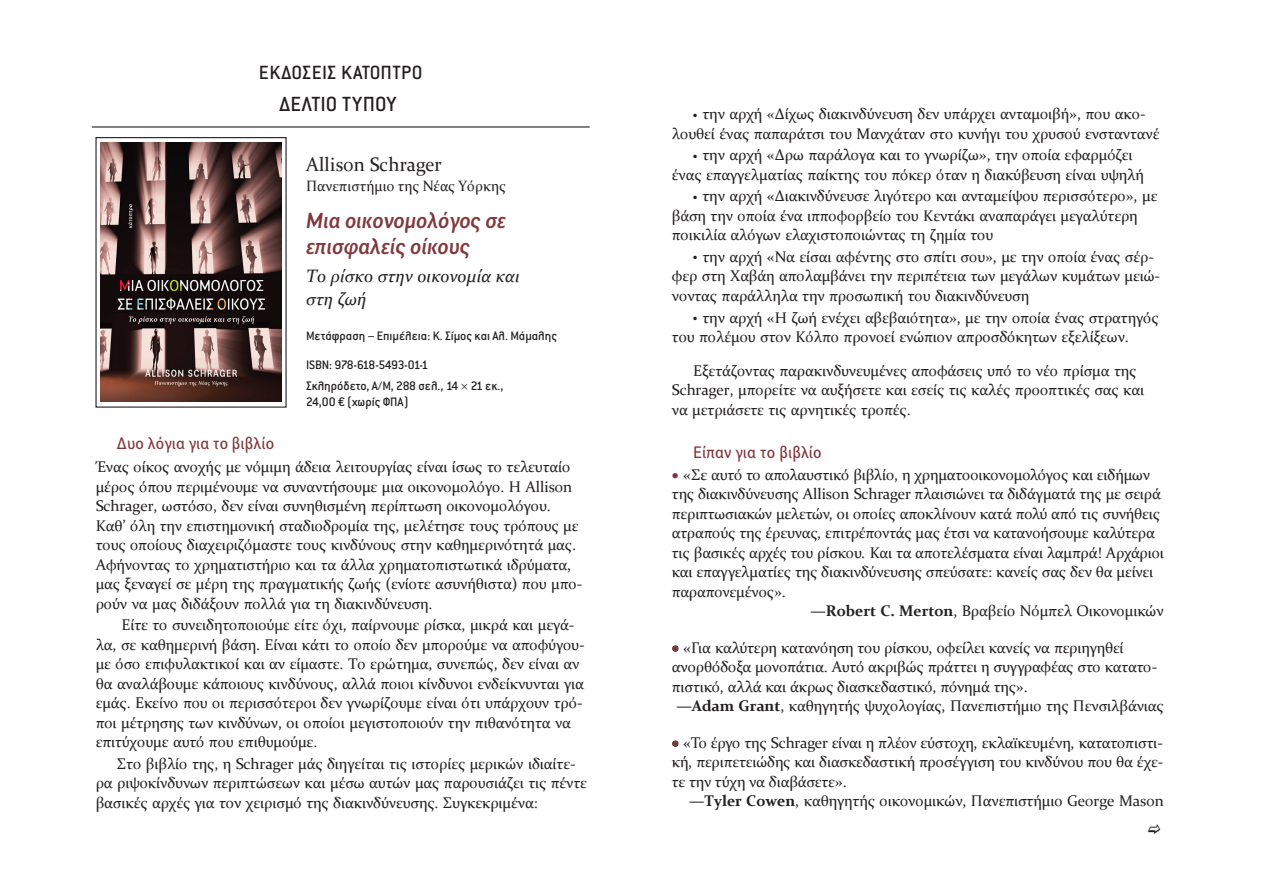
<style>
.page{position:relative;width:1263px;height:893px;background:#fff}
.page>*{position:absolute;margin:0;border:0;box-sizing:border-box;transform-origin:0 0}
.t1{font:500 22.5px "Conduit ITC Hel";letter-spacing:.01em;color:#231f20}
.t2{font:italic 500 21.75px "Alergia Condensed";color:#81393c}
.t3{font:500 21px "Conduit ITC Hel";letter-spacing:.02em;color:#231f20}
.t4{font:19.5px "Constantia";letter-spacing:.01em;color:#231f20}
.t5{font:italic 18px "Constantia";letter-spacing:.01em;color:#231f20}
.AMam_keimeno{font:16.5px "Alergia Condensed";letter-spacing:.01em;color:#81393c}
.AMam_keimeno-2{font:15.45px/19.5px "Constantia";letter-spacing:-.005em;color:#231f20}
.t6{font:15px "Constantia";letter-spacing:.01em;color:#231f20}
.t7{font:500 13.5px/16.5px "Conduit ITC Hel";color:#231f20}
.t8{font:500 13.5px "Conduit ITC Hel";letter-spacing:-.04em;color:#231f20}
.s1{font-family:"Constantia";font-weight:400}
.s2{color:#81393c}
.s3{font-weight:700}
</style>
<div class="page">
<hr style="left:92px;top:126px;width:498px;height:2px;background:#231f20">
<svg style="left:672px;top:645px;width:7px;height:7px"></svg>
<svg style="left:672px;top:740px;width:7px;height:7px"></svg>
<img style="left:101px;top:143px;width:180px;height:259px">
<p class="t3" style="left:259px;top:62px;width:165px">ΕΚΔΟΣΕΙΣ ΚΑΤΟΠΤΡΟ</p>
<p class="t1" style="left:279px;top:93px;width:119px">ΔΕΛΤΙΟ ΤΥΠΟΥ</p>
<p class="t4" style="left:306px;top:151px;width:137px">Allison Schrager</p>
<p class="t6" style="left:306px;top:175px;width:201px">Πανεπιστήμιο της Νέας Υόρκης</p>
<p class="t2" style="left:306px;top:203px;width:201px">Μια οικονομολόγος σε</p>
<p class="t2" style="left:306px;top:229px;width:165px">επισφαλείς οίκους</p>
<p class="t5" style="left:306px;top:264px;width:215px">Το ρίσκο στην οικονομία και</p>
<p class="t5" style="left:306px;top:286px;width:62px">στη ζωή</p>
<p class="t7" style="left:306px;top:328px;width:253px">Μετάφραση <span class="s1">–</span> Επιμέλεια: Κ. Σίμος και Αλ. Μάμαλης</p>
<p class="t8" style="left:306px;top:358px;width:124px">ISBN: 978-618-5493-01-1</p>
<p class="t7" style="left:306px;top:378px;width:199px">Σκληρόδετο, Α/Μ, 288 σελ., 14 21 εκ.,<br>24,00 € (χωρίς ΦΠΑ)</p>
<p class="AMam_keimeno" style="left:117px;top:431px;width:159px">Δυο λόγια για το βιβλίο</p>
<p class="AMam_keimeno-2" style="left:96px;top:456px;width:488px">Ένας οίκος ανοχής με νόμιμη άδεια λειτουργίας είναι ίσως το τελευταίο μέρος όπου περιμένουμε να συναντήσουμε μια οικονομολόγο. Η Allison Schrager, ωστόσο, δεν είναι συνηθισμένη περίπτωση οικονομολόγου.<br>Καθ’ όλη την επιστημονική σταδιοδρομία της, μελέτησε τους τρόπους με τους οποίους διαχειριζόμαστε τους κινδύνους στην καθημερινότητά μας.<br>Αφήνοντας το χρηματιστήριο και τα άλλα χρηματοπιστωτικά ιδρύματα, μας ξεναγεί σε μέρη της πραγματικής ζωής (ενίοτε ασυνήθιστα) που μπο&shy;ρούν να μας διδάξουν πολλά για τη διακινδύνευση.</p>
<p class="AMam_keimeno-2" style="left:96px;top:614px;width:490px;text-indent:26px">Είτε το συνειδητοποιούμε είτε όχι, παίρνουμε ρίσκα, μικρά και μεγά&shy;λα, σε καθημερινή βάση. Είναι κάτι το οποίο δεν μπορούμε να αποφύγου&shy;με όσο επιφυλακτικοί και αν είμαστε. Το ερώτημα, συνεπώς, δεν είναι αν θα αναλάβουμε κάποιους κινδύνους, αλλά ποιοι κίνδυνοι ενδείκνυνται για εμάς. Εκείνο που οι περισσότεροι δεν γνωρίζουμε είναι ότι υπάρχουν τρό&shy;ποι μέτρησης των κινδύνων, οι οποίοι μεγιστοποιούν την πιθανότητα να επιτύχουμε αυτό που επιθυμούμε.</p>
<p class="AMam_keimeno-2" style="left:96px;top:753px;width:493px;text-indent:21px">Στο βιβλίο της, η Schrager μάς διηγείται τις ιστορίες μερικών ιδιαίτε&shy;ρα ριψοκίνδυνων περιπτώσεων και μέσω αυτών μας παρουσιάζει τις πέντε βασικές αρχές για τον χειρισμό της διακινδύνευσης. Συγκεκριμένα:</p>
<p class="AMam_keimeno-2" style="left:672px;top:103px;width:489px;text-align:center">• την αρχή «Δίχως διακινδύνευση δεν υπάρχει ανταμοιβή», που ακο&shy;λουθεί ένας παπαράτσι του Μανχάταν στο κυνήγι του χρυσού ενσταντανέ</p>
<p class="AMam_keimeno-2" style="left:672px;top:145px;width:473px;text-indent:21px">• την αρχή «Δρω παράλογα και το γνωρίζω», την οποία εφαρμόζει ένας επαγγελματίας παίκτης του πόκερ όταν η διακύβευση είναι υψηλή</p>
<p class="AMam_keimeno-2" style="left:672px;top:186px;width:487px;text-indent:21px">• την αρχή «Διακινδύνευσε λιγότερο και ανταμείψου περισσότερο», με βάση την οποία ένα ιπποφορβείο του Κεντάκι αναπαράγει μεγαλύτερη ποικιλία αλόγων ελαχιστοποιώντας τη ζημία του</p>
<p class="AMam_keimeno-2" style="left:672px;top:246px;width:490px;text-indent:21px">• την αρχή «Να είσαι αφέντης στο σπίτι σου», με την οποία ένας σέρ&shy;φερ στη Χαβάη απολαμβάνει την περιπέτεια των μεγάλων κυμάτων μειώ&shy;νοντας παράλληλα την προσωπική του διακινδύνευση</p>
<p class="AMam_keimeno-2" style="left:672px;top:307px;width:488px;text-indent:21px">• την αρχή «Η ζωή ενέχει αβεβαιότητα», με την οποία ένας στρατηγός του πολέμου στον Κόλπο προνοεί ενώπιον απροσδόκητων εξελίξεων.</p>
<p class="AMam_keimeno-2" style="left:672px;top:360px;width:474px;text-indent:21px">Εξετάζοντας παρακινδυνευμένες αποφάσεις υπό το νέο πρίσμα της<br>Schrager, μπορείτε να αυξήσετε και εσείς τις καλές προοπτικές σας και να μετριάσετε τις αρνητικές τροπές.</p>
<p class="AMam_keimeno" style="left:693px;top:439px;width:130px">Είπαν για το βιβλίο</p>
<p class="AMam_keimeno-2" style="left:672px;top:464px;width:494px"><span class="s2">•</span> «Σε αυτό το απολαυστικό βιβλίο, η χρηματοοικονομολόγος και ειδήμων της διακινδύνευσης Allison Schrager πλαισιώνει τα διδάγματά της με σειρά περιπτωσιακών μελετών, οι οποίες αποκλίνουν κατά πολύ από τις συνήθεις ατραπούς της έρευνας, επιτρέποντάς μας έτσι να κατανοήσουμε καλύτερα τις βασικές αρχές του ρίσκου. Και τα αποτελέσματα είναι λαμπρά! Αρχάριοι και επαγγελματίες της διακινδύνευσης σπεύσατε: κανείς σας δεν θα μείνει παραπονεμένος».</p>
<p class="AMam_keimeno-2" style="left:810px;top:600px;width:355px">—<span class="s3">Robert C. Merton</span>, Βραβείο Νόμπελ Οικονομικών</p>
<p class="AMam_keimeno-2" style="left:672px;top:637px;width:487px"><span class="s2">•</span> «Για καλύτερη κατανόηση του ρίσκου, οφείλει κανείς να περιηγηθεί ανορθόδοξα μονοπάτια. Αυτό ακριβώς πράττει η συγγραφέας στο κατατο&shy;πιστικό, αλλά και άκρως διασκεδαστικό, πόνημά της».</p>
<p class="AMam_keimeno-2" style="left:676px;top:696px;width:489px">—<span class="s3">Adam Grant</span>, καθηγητής ψυχολογίας, Πανεπιστήμιο της Πενσιλβάνιας</p>
<p class="AMam_keimeno-2" style="left:672px;top:732px;width:493px;text-align:justify"><span class="s2">•</span> «Το έργο της Schrager είναι η πλέον εύστοχη, εκλαϊκευμένη, κατατοπιστι&shy;κή, περιπετειώδης και διασκεδαστική προσέγγιση του κινδύνου που θα έχε&shy;τε την τύχη να διαβάσετε».</p>
<p class="AMam_keimeno-2" style="left:689px;top:791px;width:476px">—<span class="s3">Tyler Cowen</span>, καθηγητής οικονομικών, Πανεπιστήμιο George Mason</p>
</div>
